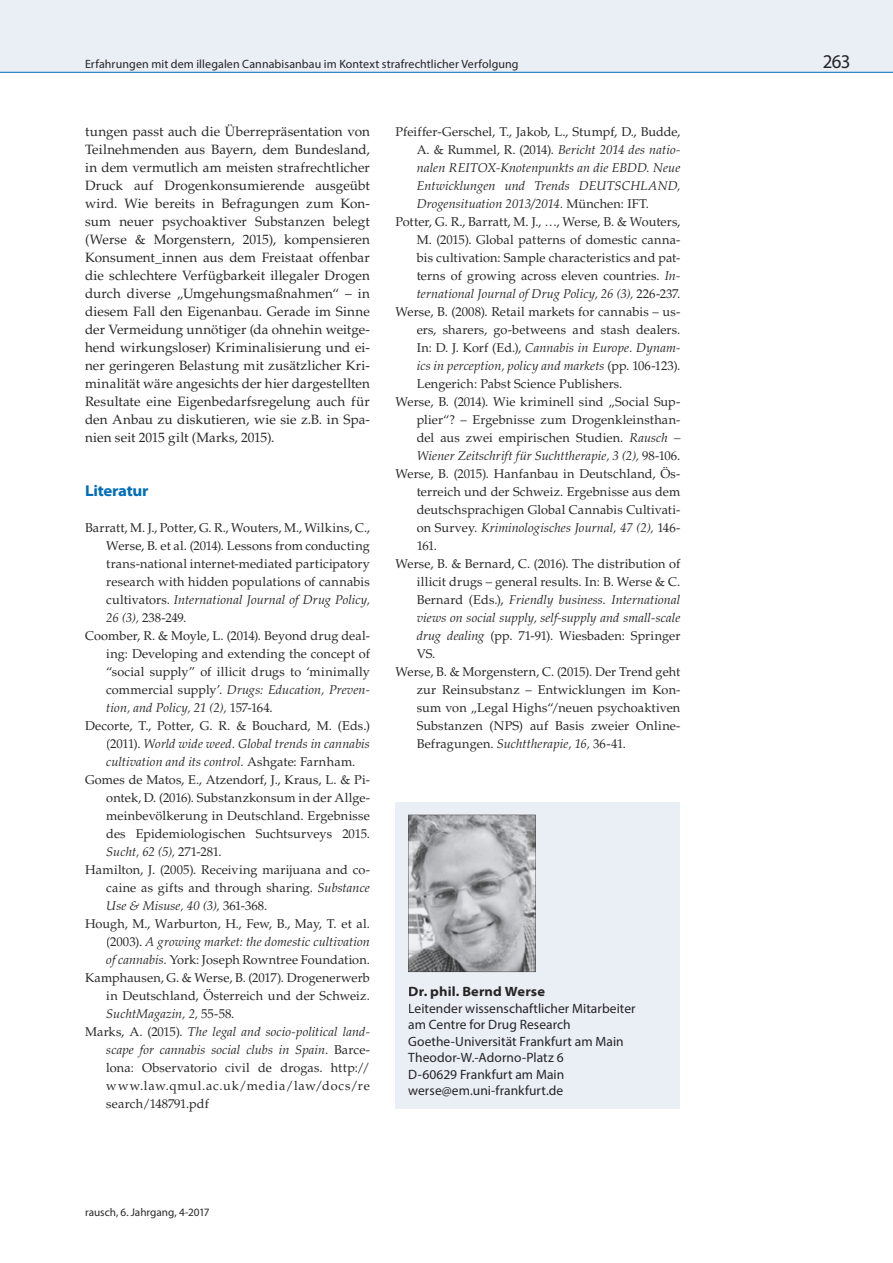
<style>
.page{position:relative;width:893px;height:1263px;background:#fff}
.page>*{position:absolute;margin:0;border:0;box-sizing:border-box;transform-origin:0 0}
.t1{font:19.5px "Myriad Pro";color:#232426}
.t2{font:700 semi-expanded 15.75px "Myriad Pro";letter-spacing:-.015em;color:#006db8}
.t3{font:13.5px/18px "Palatino LT Std";color:#282828;text-align:justify}
.t4{font:13.5px/16.5px "Myriad Pro";letter-spacing:.005em;color:#232426}
.t5{font:700 semi-expanded 13.5px "Myriad Pro";letter-spacing:.01em;color:#232426}
.t6{font:12.75px "Palatino LT Std";letter-spacing:.005em;color:#282828}
.t7{font:italic 12.75px "Palatino LT Std";letter-spacing:.005em;color:#282828}
.t8{font:12.75px "Palatino LT Std";letter-spacing:.065em;color:#282828}
.t9{font:12px "Myriad Pro";letter-spacing:.01em;color:#232426}
.t10{font:11.25px "Myriad Pro";color:#282828}
.s1{font-style:normal}
.s2{font-style:italic}
</style>
<div class="page">
<div style="left:0;top:0;width:893px;height:72px;background:#eaeef5"></div>
<hr style="left:0;top:72px;width:893px;height:1px;background:#006db8">
<div style="left:395px;top:802px;width:285px;height:306px;background:#eaeef5"></div>
<img style="left:408px;top:815px;width:128px;height:157px">
<p class="t9" style="left:85px;top:57px;width:435px">Erfahrungen mit dem illegalen Cannabisanbau im Kontext strafrechtlicher Verfolgung</p>
<h1 class="t1" style="left:823px;top:49px;width:29px">263</h1>
<p class="t3" style="left:85px;top:123px;width:286px">tungen passt auch die Überrepräsentation von Teilnehmenden aus Bayern, dem Bundesland, in dem vermutlich am meisten strafrechtlicher Druck auf Drogenkonsumierende ausgeübt wird. Wie bereits in Befragungen zum Kon&shy;sum neuer psychoaktiver Substanzen belegt (Werse &amp; Morgenstern, 2015), kompensieren Konsument_innen aus dem Freistaat offenbar die schlechtere Verfügbarkeit illegaler Drogen durch diverse „Umgehungsmaßnahmen“ – in diesem Fall den Eigenanbau. Gerade im Sinne der Vermeidung unnötiger (da ohnehin weitge&shy;hend wirkungsloser) Kriminalisierung und ei&shy;ner geringeren Belastung mit zusätzlicher Kri&shy;minalität wäre angesichts der hier dargestellten Resultate eine Eigenbedarfsregelung auch für den Anbau zu diskutieren, wie sie z.B. in Spa&shy;nien seit 2015 gilt (Marks, 2015).</p>
<p class="t2" style="left:85px;top:480px;width:65px">Literatur</p>
<p class="t6" style="left:85px;top:520px;width:286px">Barratt, M. J., Potter, G. R., Wouters, M., Wilkins, C.,</p>
<p class="t6" style="left:106px;top:538px;width:265px">Werse, B. et al. (2014). Lessons from conducting</p>
<p class="t6" style="left:106px;top:556px;width:265px">trans-national internet-mediated participatory</p>
<p class="t6" style="left:106px;top:574px;width:265px">research with hidden populations of cannabis</p>
<p class="t7" style="left:106px;top:592px;width:265px"><span class="s1">cultivators.</span> International Journal of Drug Policy,</p>
<p class="t6" style="left:106px;top:610px;width:82px"><span class="s2">26 (3),</span> 238-249.</p>
<p class="t6" style="left:85px;top:628px;width:286px">Coomber, R. &amp; Moyle, L. (2014). Beyond drug deal-</p>
<p class="t6" style="left:106px;top:646px;width:265px">ing: Developing and extending the concept of</p>
<p class="t6" style="left:106px;top:664px;width:265px">“social supply” of illicit drugs to ‘minimally</p>
<p class="t7" style="left:106px;top:682px;width:265px"><span class="s1">commercial supply’.</span> Drugs: Education, Preven-</p>
<p class="t7" style="left:106px;top:700px;width:168px">tion, and Policy, 21 (2), <span class="s1">157-164.</span></p>
<p class="t6" style="left:85px;top:718px;width:286px">Decorte, T., Potter, G. R. &amp; Bouchard, M. (Eds.)</p>
<p class="t7" style="left:106px;top:736px;width:265px"><span class="s1">(2011).</span> World wide weed. Global trends in cannabis</p>
<p class="t7" style="left:106px;top:754px;width:251px">cultivation and its control. <span class="s1">Ashgate: Farnham.</span></p>
<p class="t6" style="left:85px;top:772px;width:286px">Gomes de Matos, E., Atzendorf, J., Kraus, L. &amp; Pi-</p>
<p class="t6" style="left:106px;top:790px;width:265px">ontek, D. (2016). Substanzkonsum in der Allge-</p>
<p class="t6" style="left:106px;top:808px;width:265px">meinbevölkerung in Deutschland. Ergebnisse</p>
<p class="t6" style="left:106px;top:826px;width:265px">des Epidemiologischen Suchtsurveys 2015.</p>
<p class="t7" style="left:106px;top:844px;width:117px">Sucht, 62 (5), <span class="s1">271-281.</span></p>
<p class="t6" style="left:85px;top:862px;width:286px">Hamilton, J. (2005). Receiving marijuana and co-</p>
<p class="t6" style="left:106px;top:880px;width:265px">caine as gifts and through sharing. <span class="s2">Substance</span></p>
<p class="t7" style="left:106px;top:898px;width:163px">Use &amp; Misuse, 40 (3), <span class="s1">361-368.</span></p>
<p class="t6" style="left:85px;top:916px;width:286px">Hough, M., Warburton, H., Few, B., May, T. et al.</p>
<p class="t7" style="left:106px;top:934px;width:265px"><span class="s1">(2003).</span> A growing market: the domestic cultivation</p>
<p class="t6" style="left:106px;top:952px;width:265px"><span class="s2">of cannabis.</span> York: Joseph Rowntree Foundation.</p>
<p class="t6" style="left:85px;top:970px;width:286px">Kamphausen, G. &amp; Werse, B. (2017). Drogenerwerb</p>
<p class="t6" style="left:106px;top:988px;width:265px">in Deutschland, Österreich und der Schweiz.</p>
<p class="t7" style="left:106px;top:1006px;width:130px">SuchtMagazin, 2, <span class="s1">55-58.</span></p>
<p class="t7" style="left:85px;top:1024px;width:286px"><span class="s1">Marks, A. (2015).</span> The legal and socio-political land-</p>
<p class="t7" style="left:106px;top:1042px;width:265px">scape for cannabis social clubs in Spain<span class="s1">. Barce-</span></p>
<p class="t6" style="left:106px;top:1060px;width:265px">lona: Observatorio civil de drogas. http://</p>
<p class="t8" style="left:106px;top:1078px;width:265px">www.law.qmul.ac.uk/media/law/docs/re</p>
<p class="t6" style="left:106px;top:1096px;width:104px">search/148791.pdf</p>
<p class="t6" style="left:395px;top:124px;width:286px">Pfeiffer-Gerschel, T., Jakob, L., Stumpf, D., Budde,</p>
<p class="t7" style="left:417px;top:142px;width:265px"><span class="s1">A. &amp; Rummel, R. (2014).</span> Bericht 2014 des natio-</p>
<p class="t7" style="left:417px;top:160px;width:265px">nalen REITOX-Knotenpunkts an die EBDD. Neue</p>
<p class="t7" style="left:417px;top:178px;width:265px">Entwicklungen und Trends DEUTSCHLAND,</p>
<p class="t7" style="left:417px;top:196px;width:234px">Drogensituation 2013/2014. <span class="s1">München: IFT.</span></p>
<p class="t6" style="left:395px;top:214px;width:286px">Potter, G. R., Barratt, M. J., …, Werse, B. &amp; Wouters,</p>
<p class="t6" style="left:417px;top:232px;width:265px">M. (2015). Global patterns of domestic canna-</p>
<p class="t6" style="left:417px;top:250px;width:265px">bis cultivation: Sample characteristics and pat-</p>
<p class="t6" style="left:417px;top:268px;width:265px">terns of growing across eleven countries. <span class="s2">In-</span></p>
<p class="t7" style="left:417px;top:286px;width:265px">ternational Journal of Drug Policy, 26 (3), <span class="s1">226-237.</span></p>
<p class="t6" style="left:395px;top:304px;width:286px">Werse, B. (2008). Retail markets for cannabis – us-</p>
<p class="t6" style="left:417px;top:322px;width:265px">ers, sharers, go-betweens and stash dealers.</p>
<p class="t7" style="left:417px;top:340px;width:265px"><span class="s1">In: D. J. Korf (Ed.),</span> Cannabis in Europe. Dynam-</p>
<p class="t7" style="left:417px;top:358px;width:265px">ics in perception, policy and markets <span class="s1">(pp. 106-123).</span></p>
<p class="t6" style="left:417px;top:376px;width:207px">Lengerich: Pabst Science Publishers.</p>
<p class="t6" style="left:395px;top:394px;width:286px">Werse, B. (2014). Wie kriminell sind „Social Sup-</p>
<p class="t6" style="left:417px;top:412px;width:265px">plier“? – Ergebnisse zum Drogenkleinsthan-</p>
<p class="t6" style="left:417px;top:430px;width:265px">del aus zwei empirischen Studien. <span class="s2">Rausch –</span></p>
<p class="t7" style="left:417px;top:448px;width:265px">Wiener Zeitschrift für Suchttherapie, 3 (2), <span class="s1">98-106.</span></p>
<p class="t6" style="left:395px;top:466px;width:286px">Werse, B. (2015). Hanfanbau in Deutschland, Ös-</p>
<p class="t6" style="left:417px;top:484px;width:265px">terreich und der Schweiz. Ergebnisse aus dem</p>
<p class="t6" style="left:417px;top:502px;width:265px">deutschsprachigen Global Cannabis Cultivati-</p>
<p class="t7" style="left:417px;top:520px;width:265px"><span class="s1">on Survey.</span> Kriminologisches Journal, 47 (2), <span class="s1">146-</span></p>
<p class="t6" style="left:417px;top:538px;width:22px">161.</p>
<p class="t6" style="left:395px;top:556px;width:286px">Werse, B. &amp; Bernard, C. (2016). The distribution of</p>
<p class="t6" style="left:417px;top:574px;width:265px">illicit drugs – general results. In: B. Werse &amp; C.</p>
<p class="t7" style="left:417px;top:592px;width:265px"><span class="s1">Bernard (Eds.),</span> Friendly business. International</p>
<p class="t7" style="left:417px;top:610px;width:265px">views on social supply, self-supply and small-scale</p>
<p class="t6" style="left:417px;top:628px;width:265px"><span class="s2">drug dealing</span> (pp. 71-91). Wiesbaden: Springer</p>
<p class="t6" style="left:417px;top:646px;width:20px">VS.</p>
<p class="t6" style="left:395px;top:664px;width:286px">Werse, B. &amp; Morgenstern, C. (2015). Der Trend geht</p>
<p class="t6" style="left:417px;top:682px;width:265px">zur Reinsubstanz – Entwicklungen im Kon-</p>
<p class="t6" style="left:417px;top:700px;width:265px">sum von „Legal Highs“/neuen psychoaktiven</p>
<p class="t6" style="left:417px;top:718px;width:265px">Substanzen (NPS) auf Basis zweier Online-</p>
<p class="t6" style="left:417px;top:736px;width:211px">Befragungen. <span class="s2">Suchttherapie, 16,</span> 36-41.</p>
<p class="t5" style="left:408px;top:983px;width:138px">Dr. phil. Bernd Werse</p>
<p class="t4" style="left:408px;top:1000px;width:229px">Leitender wissenschaftlicher Mitarbeiter am Centre for Drug Research<br>Goethe-Universität Frankfurt am Main<br>Theodor-W.-Adorno-Platz 6<br>D-60629 Frankfurt am Main werse@em.uni-frankfurt.de</p>
<p class="t10" style="left:85px;top:1205px;width:126px">rausch, 6. Jahrgang, 4-2017</p>
</div>
